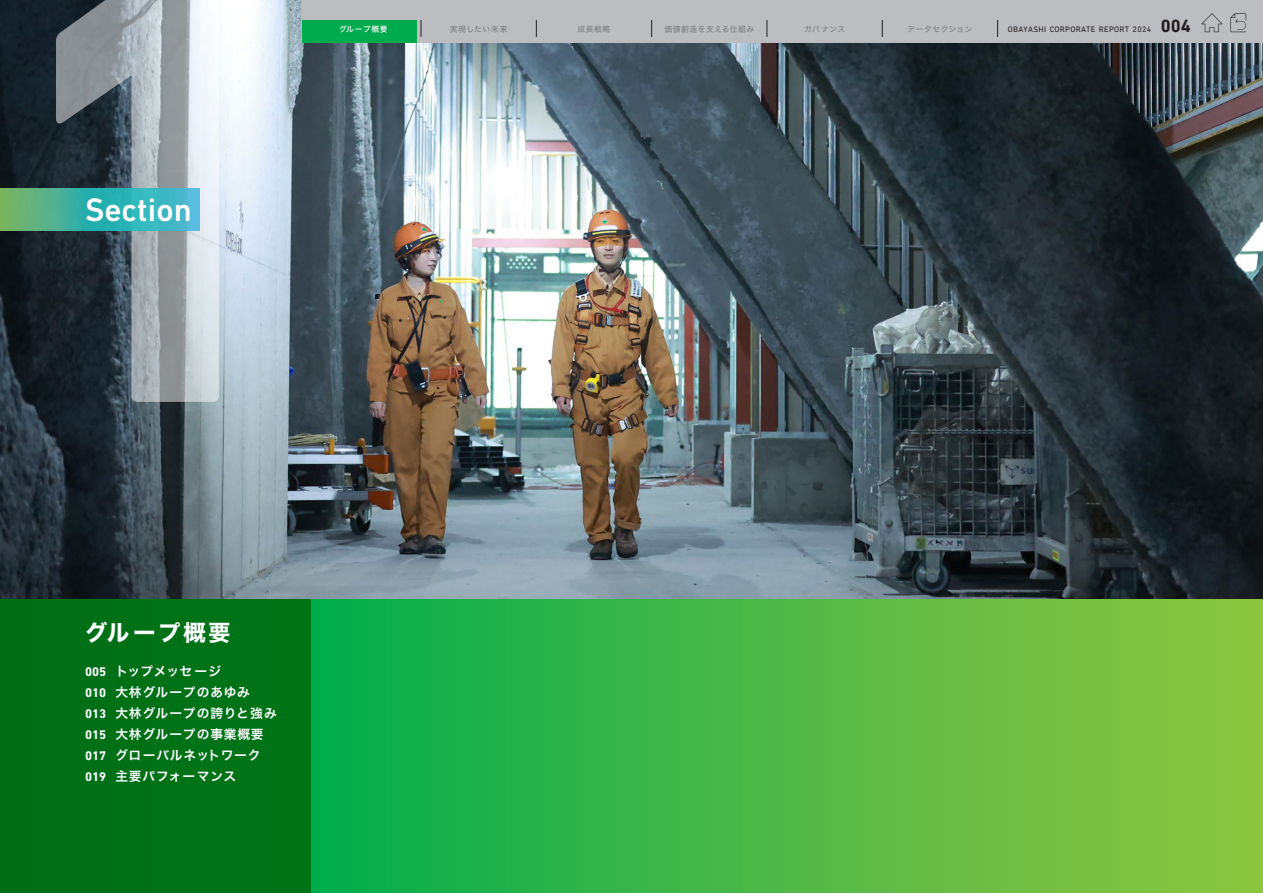
<style>
.page{position:relative;width:1263px;height:893px;background:#fff}
.page>*{position:absolute;margin:0;border:0;box-sizing:border-box;transform-origin:0 0}
.t1{font:700 624px "DIN Next LT Pro";color:#fff}
.t2{font:500 33px "DIN Next LT Pro";color:#fff}
.t3{font:22.5px "Hira Kaku Std N W7";letter-spacing:.11em;color:#fff}
.t4{font:12.75px/21px "Hira Kaku Std N W6";letter-spacing:.07em;color:#fff}
.t5{font:8.1px "DIN Next LT Pro";letter-spacing:.04em;color:#231f20}
.t6{font:7.8px "Hira Kaku Std N W5";letter-spacing:.07em;color:#808285}
.t7{font:7.8px "Hira Kaku Std N W5";letter-spacing:.05em;color:#fff}
.s1{font-weight:700;font-size:18px}
.s2{font-family:"DIN Next LT Pro";font-weight:700}
</style>
<div class="page">
<img style="left:0;top:0;width:1263px;height:600px">
<svg style="left:0;top:188px;width:200px;height:43px;background:#41b0a3"></svg>
<svg style="left:310px;top:600px;width:953px;height:293px;background:#4cb846"></svg>
<div style="left:0;top:600px;width:310px;height:293px;background:#007017"></div>
<div style="left:302px;top:0;width:961px;height:43px;background:#bcbdc0"></div>
<svg style="left:997px;top:20px;width:1px;height:17px"></svg>
<svg style="left:882px;top:20px;width:1px;height:17px"></svg>
<svg style="left:767px;top:20px;width:1px;height:17px"></svg>
<svg style="left:651px;top:20px;width:1px;height:17px"></svg>
<svg style="left:536px;top:20px;width:1px;height:17px"></svg>
<svg style="left:421px;top:20px;width:1px;height:17px"></svg>
<svg style="left:1201px;top:13px;width:21px;height:19px"></svg>
<svg style="left:1230px;top:13px;width:16px;height:19px"></svg>
<div style="left:302px;top:20px;width:114px;height:23px;background:#00ab4d"></div>
<h1 class="t1" style="left:-20px;top:-175px;width:348px">1</h1>
<h2 class="t2" style="left:85px;top:190px;width:108px">Section</h2>
<p class="t7" style="left:339px;top:23px;width:50px">グループ概要</p>
<p class="t6" style="left:450px;top:23px;width:59px">実現したい未来</p>
<p class="t6" style="left:578px;top:23px;width:34px">成長戦略</p>
<p class="t6" style="left:664px;top:23px;width:91px">価値創造を支える仕組み</p>
<p class="t6" style="left:804px;top:23px;width:43px">ガバナンス</p>
<p class="t6" style="left:907px;top:23px;width:67px">データセクション</p>
<p class="t5" style="left:1008px;top:24px;width:184px">OBAYASHI CORPORATE REPORT 2024 <span class="s1">004</span></p>
<h3 class="t3" style="left:85px;top:615px;width:147px">グループ概要</h3>
<p class="t4" style="left:85px;top:661px;width:193px"><span class="s2">005</span> トップメッセージ<br><span class="s2">010</span> 大林グループのあゆみ<br><span class="s2">013</span> 大林グループの誇りと強み<br><span class="s2">015</span> 大林グループの事業概要<br><span class="s2">017</span> グローバルネットワーク<br><span class="s2">019</span> 主要パフォーマンス</p>
</div>
